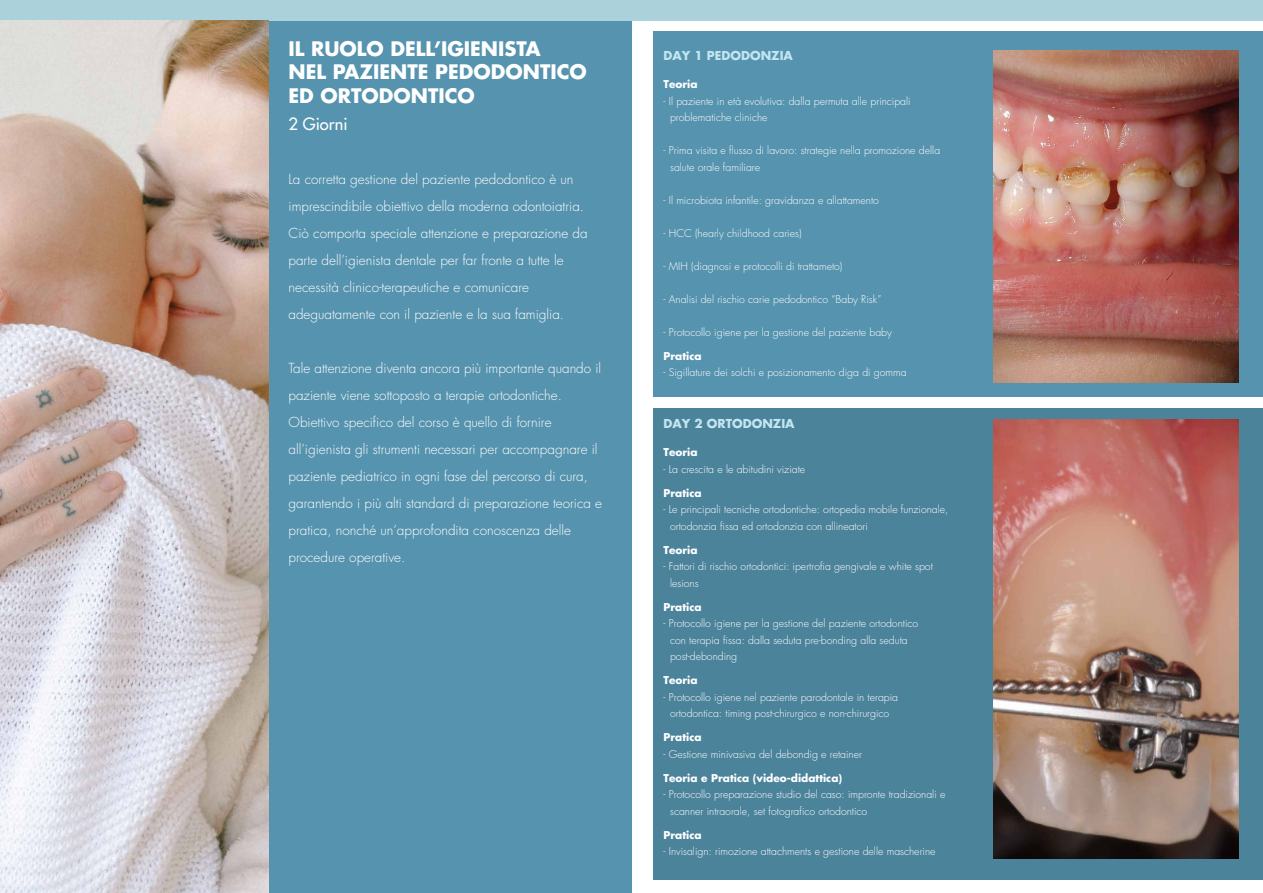
<style>
.page{position:relative;width:1263px;height:893px;background:#fff}
.page>*{position:absolute;margin:0;border:0;box-sizing:border-box;transform-origin:0 0}
.t1{font:700 19.5px/23.4px "Futura";color:#fff}
.t2{font:16.5px "Futura";color:#fff}
.t3{font:300 13.5px/27px "Futura";color:#fff}
.t4{font:700 12px "Futura";color:#c3e5ef}
.t5{font:300 10.5px/16.5px "Futura";color:#fff}
.t6{font:700 10.5px "Futura";color:#fff}
</style>
<div class="page">
<div style="left:188px;top:13px;width:443px;height:880px;background:#5593ae"></div>
<div style="left:0;top:0;width:1263px;height:21px;background:#abd1db"></div>
<div style="left:653px;top:31px;width:610px;height:365px;background:#5593ae"></div>
<div style="left:653px;top:408px;width:610px;height:472px;background:#4b839b"></div>
<img style="left:0;top:21px;width:268px;height:872px">
<img style="left:993px;top:50px;width:245px;height:333px">
<img style="left:993px;top:420px;width:245px;height:438px">
<h1 class="t1" style="left:288px;top:36px;width:300px">IL RUOLO DELL’IGIENISTA<br>NEL PAZIENTE PEDODONTICO<br>ED ORTODONTICO</h1>
<h2 class="t2" style="left:288px;top:113px;width:61px">2 Giorni</h2>
<p class="t3" style="left:288px;top:166px;width:301px">La corretta gestione del paziente pedodontico è un imprescindibile obiettivo della moderna odontoiatria.<br>Ciò comporta speciale attenzione e preparazione da parte dell’igienista dentale per far fronte a tutte le necessità clinico-terapeutiche e comunicare adeguatamente con il paziente e la sua famiglia.</p>
<p class="t3" style="left:288px;top:355px;width:315px">Tale attenzione diventa ancora più importante quando il paziente viene sottoposto a terapie ortodontiche.<br>Obiettivo specifico del corso è quello di fornire all’igienista gli strumenti necessari per accompagnare il paziente pediatrico in ogni fase del percorso di cura, garantendo i più alti standard di preparazione teorica e pratica, nonché un’approfondita conoscenza delle procedure operative.</p>
<p class="t4" style="left:663px;top:47px;width:131px">DAY 1 PEDODONZIA</p>
<p class="t6" style="left:663px;top:77px;width:36px">Teoria</p>
<p class="t5" style="left:670px;top:93px;width:242px;text-indent:-7px">- Il paziente in età evolutiva: dalla permuta alle principali problematiche cliniche</p>
<p class="t5" style="left:670px;top:142px;width:272px;text-indent:-7px">- Prima visita e flusso di lavoro: strategie nella promozione della salute orale familiare</p>
<p class="t5" style="left:663px;top:192px;width:217px">- Il microbiota infantile: gravidanza e allattamento</p>
<p class="t5" style="left:663px;top:225px;width:139px">- HCC (hearly childhood caries)</p>
<p class="t5" style="left:663px;top:258px;width:180px">- MIH (diagnosi e protocolli di trattameto)</p>
<p class="t5" style="left:663px;top:291px;width:219px">- Analisi del rischio carie pedodontico “Baby Risk”</p>
<p class="t5" style="left:663px;top:324px;width:230px">- Protocollo igiene per la gestione del paziente baby</p>
<p class="t6" style="left:663px;top:349px;width:40px">Pratica</p>
<p class="t5" style="left:663px;top:364px;width:245px">- Sigillature dei solchi e posizionamento diga di gomma</p>
<p class="t4" style="left:663px;top:415px;width:133px">DAY 2 ORTODONZIA</p>
<p class="t6" style="left:663px;top:445px;width:36px">Teoria</p>
<p class="t5" style="left:663px;top:461px;width:143px">- La crescita e le abitudini viziate</p>
<p class="t6" style="left:663px;top:486px;width:40px">Pratica</p>
<p class="t5" style="left:670px;top:502px;width:280px;text-indent:-7px">- Le principali tecniche ortodontiche: ortopedia mobile funzionale, ortodonzia fissa ed ortodonzia con allineatori</p>
<p class="t6" style="left:663px;top:543px;width:36px">Teoria</p>
<p class="t5" style="left:670px;top:559px;width:264px;text-indent:-7px">- Fattori di rischio ortodontici: ipertrofia gengivale e white spot lesions</p>
<p class="t6" style="left:663px;top:600px;width:40px">Pratica</p>
<p class="t5" style="left:670px;top:616px;width:250px;text-indent:-7px">- Protocollo igiene per la gestione del paziente ortodontico con terapia fissa: dalla seduta pre-bonding alla seduta post-debonding</p>
<p class="t6" style="left:663px;top:673px;width:36px">Teoria</p>
<p class="t5" style="left:663px;top:689px;width:236px;text-align:center">- Protocollo igiene nel paziente parodontale in terapia ortodontica: timing post-chirurgico e non-chirurgico</p>
<p class="t6" style="left:663px;top:730px;width:40px">Pratica</p>
<p class="t5" style="left:663px;top:746px;width:200px">- Gestione minivasiva del debondig e retainer</p>
<p class="t6" style="left:663px;top:771px;width:180px">Teoria e Pratica (video-didattica)</p>
<p class="t5" style="left:670px;top:787px;width:277px;text-indent:-7px">- Protocollo preparazione studio del caso: impronte tradizionali e scanner intraorale, set fotografico ortodontico</p>
<p class="t6" style="left:663px;top:828px;width:40px">Pratica</p>
<p class="t5" style="left:663px;top:844px;width:273px">- Invisalign: rimozione attachments e gestione delle mascherine</p>
</div>
